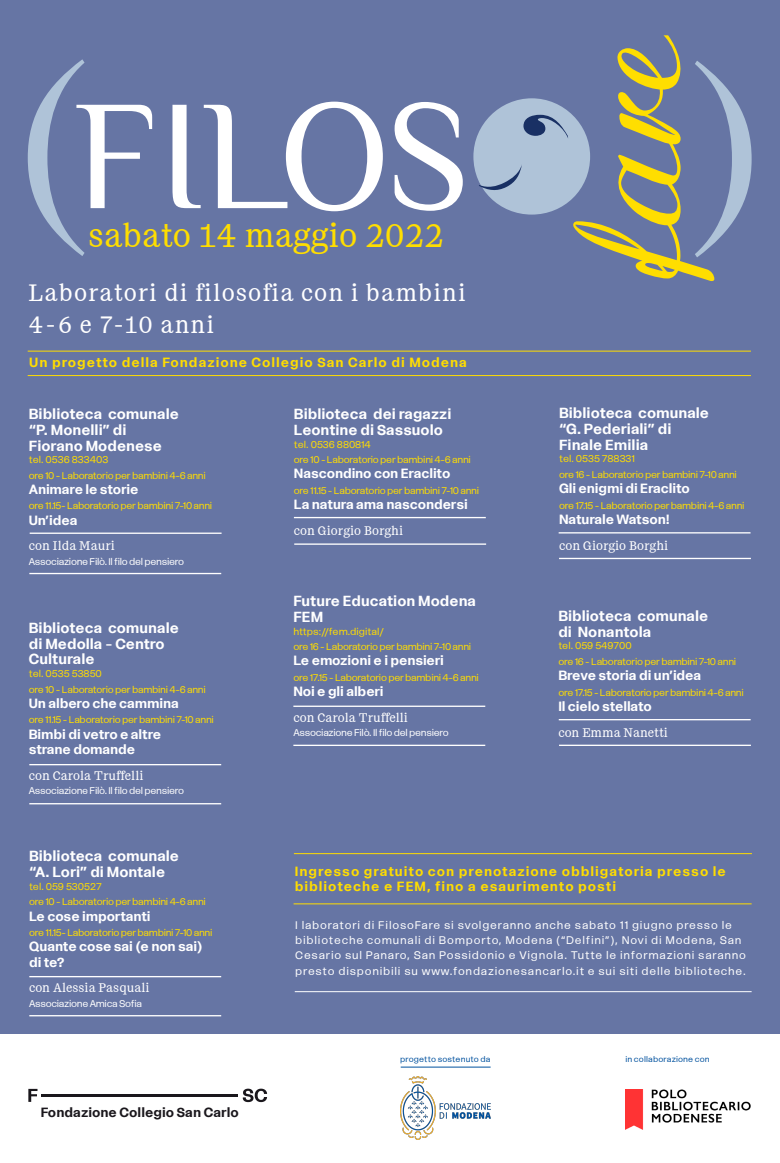
<style>
.page{position:relative;width:780px;height:1163px;background:#fff}
.page>*{position:absolute;margin:0;border:0;box-sizing:border-box;transform-origin:0 0}
.Titolo___sottotitolo{font:35px "FSC Boschetti Serif";color:#ffde00}
.t1{font:25.2px "FSC Boschetti Serif";letter-spacing:.04em;color:#fff}
.base{font:700 14.5px/15.7px "FSC Collegio Sans";color:#fff}
.base-2{font:700 13.3px "FSC Collegio Sans";letter-spacing:-.01em;color:#fff}
.t2{font:700 13.3px "FSC Collegio Sans";letter-spacing:.07em;color:#fd0}
.t3{font:13.3px "FSC Boschetti Serif";color:#fff}
.t4{font:700 13.3px "FSC Collegio Sans";color:#1a171c}
.t5{font:11px "FSC Collegio Sans";letter-spacing:.07em;color:#fff}
.t6{font:9.8px "FSC Collegio Sans";color:#fd0}
.base-3{font:9.7px "FSC Collegio Sans";letter-spacing:-.03em;color:#fd0}
.t7{font:9.7px "FSC Collegio Sans";letter-spacing:-.03em;color:#fff}
.Titolo___sottotitolo-2{font:8.1px "FSC Collegio Sans";letter-spacing:.015em;color:#00519e}
</style>
<div class="page">
<div style="left:0;top:0;width:780px;height:1032px;background:#6675a4"></div>
<svg style="left:28px;top:59px;width:124px;height:197px"></svg>
<svg style="left:172px;top:102px;width:211px;height:109px"></svg>
<svg style="left:394px;top:102px;width:69px;height:109px"></svg>
<svg style="left:479px;top:35px;width:272px;height:246px"></svg>
<hr style="left:41px;top:1093px;width:197px;height:3px;background:#1a171c">
<svg style="left:28px;top:1088px;width:9px;height:13px"></svg>
<svg style="left:243px;top:1088px;width:24px;height:13px"></svg>
<hr style="left:30px;top:532px;width:191px;height:2px;background:#fff">
<hr style="left:29px;top:572px;width:192px;height:2px;background:#fff">
<hr style="left:29px;top:763px;width:192px;height:2px;background:#fff">
<hr style="left:29px;top:803px;width:192px;height:1px;background:#fff">
<hr style="left:293px;top:903px;width:458px;height:1px;background:#fd0">
<hr style="left:28px;top:350px;width:723px;height:1px;background:#fd0">
<hr style="left:28px;top:375px;width:723px;height:1px;background:#fd0">
<hr style="left:294px;top:853px;width:457px;height:1px;background:#fd0">
<hr style="left:294px;top:517px;width:192px;height:1px;background:#fff">
<hr style="left:294px;top:543px;width:192px;height:1px;background:#fff">
<hr style="left:558px;top:532px;width:192px;height:1px;background:#fff">
<hr style="left:559px;top:557px;width:191px;height:2px;background:#fff">
<hr style="left:558px;top:719px;width:192px;height:1px;background:#fff">
<hr style="left:559px;top:744px;width:191px;height:1px;background:#fff">
<img style="left:625px;top:1089px;width:126px;height:40px">
<img style="left:400px;top:1076px;width:90px;height:62px">
<hr style="left:400px;top:1066px;width:90px;height:1px;background:#00519e">
<hr style="left:29px;top:975px;width:192px;height:2px;background:#fff">
<hr style="left:29px;top:1014px;width:192px;height:2px;background:#fff">
<hr style="left:293px;top:705px;width:192px;height:1px;background:#fff">
<hr style="left:293px;top:744px;width:192px;height:2px;background:#fff">
<hr style="left:295px;top:991px;width:456px;height:1px;background:#fff">
<p class="Titolo___sottotitolo" style="left:88px;top:220px;width:357px">sabato 14 maggio 2022</p>
<p class="t1" style="left:28px;top:282px;width:439px">Laboratori di filosofia con i bambini</p>
<p class="t1" style="left:28px;top:313px;width:187px">4-6 e 7-10 anni</p>
<p class="t2" style="left:29px;top:357px;width:439px">Un progetto della Fondazione Collegio San Carlo di Modena</p>
<p class="base" style="left:29px;top:407px;width:151px">Biblioteca comunale</p>
<p class="base" style="left:29px;top:423px;width:99px">“P. Monelli” di</p>
<p class="base" style="left:29px;top:438px;width:135px">Fiorano Modenese</p>
<p class="t6" style="left:29px;top:455px;width:81px">tel. 0536 833403</p>
<p class="base-3" style="left:29px;top:471px;width:178px">ore 10 - Laboratorio per bambini 4-6 anni</p>
<p class="base-2" style="left:29px;top:483px;width:111px">Animare le storie</p>
<p class="base-3" style="left:29px;top:501px;width:185px">ore 11.15- Laboratorio per bambini 7-10 anni</p>
<p class="base-2" style="left:29px;top:514px;width:50px">Un’idea</p>
<p class="t3" style="left:29px;top:540px;width:87px">con Ilda Mauri</p>
<p class="t7" style="left:29px;top:557px;width:157px">Associazione Filò. Il filo del pensiero</p>
<p class="base" style="left:29px;top:621px;width:151px">Biblioteca comunale</p>
<p class="base" style="left:29px;top:636px;width:137px">di Medolla - Centro<br>Culturale</p>
<p class="t6" style="left:29px;top:669px;width:75px">tel. 0535 53850</p>
<p class="base-3" style="left:29px;top:684px;width:178px">ore 10 - Laboratorio per bambini 4-6 anni</p>
<p class="base-2" style="left:29px;top:697px;width:152px">Un albero che cammina</p>
<p class="base-3" style="left:29px;top:715px;width:187px">ore 11.15 - Laboratorio per bambini 7-10 anni</p>
<p class="base-2" style="left:29px;top:728px;width:134px">Bimbi di vetro e altre</p>
<p class="base-2" style="left:29px;top:743px;width:108px">strane domande</p>
<p class="t3" style="left:29px;top:769px;width:116px">con Carola Truffelli</p>
<p class="t7" style="left:29px;top:786px;width:157px">Associazione Filò. Il filo del pensiero</p>
<p class="base" style="left:294px;top:407px;width:159px">Biblioteca dei ragazzi</p>
<p class="base" style="left:294px;top:423px;width:150px">Leontine di Sassuolo</p>
<p class="t6" style="left:294px;top:440px;width:78px">tel. 0536 880814</p>
<p class="base-3" style="left:294px;top:455px;width:178px">ore 10 - Laboratorio per bambini 4-6 anni</p>
<p class="base-2" style="left:294px;top:467px;width:158px">Nascondino con Eraclito</p>
<p class="base-3" style="left:294px;top:486px;width:187px">ore 11.15 - Laboratorio per bambini 7-10 anni</p>
<p class="base-2" style="left:294px;top:498px;width:175px">La natura ama nascondersi</p>
<p class="t3" style="left:294px;top:524px;width:111px">con Giorgio Borghi</p>
<p class="base" style="left:293px;top:594px;width:184px">Future Education Modena</p>
<p class="base" style="left:293px;top:609px;width:31px">FEM</p>
<p class="t6" style="left:293px;top:626px;width:92px">https://fem.digital/</p>
<p class="base-3" style="left:293px;top:642px;width:179px">ore 16 - Laboratorio per bambini 7-10 anni</p>
<p class="base-2" style="left:293px;top:654px;width:152px">Le emozioni e i pensieri</p>
<p class="base-3" style="left:293px;top:672px;width:187px">ore 17.15 - Laboratorio per bambini 4-6 anni</p>
<p class="base-2" style="left:293px;top:685px;width:92px">Noi e gli alberi</p>
<p class="t3" style="left:293px;top:711px;width:116px">con Carola Truffelli</p>
<p class="t7" style="left:293px;top:728px;width:157px">Associazione Filò. Il filo del pensiero</p>
<p class="base" style="left:559px;top:406px;width:151px">Biblioteca comunale</p>
<p class="base" style="left:559px;top:422px;width:114px">“G. Pederiali” di</p>
<p class="base" style="left:559px;top:437px;width:91px">Finale Emilia</p>
<p class="t6" style="left:559px;top:454px;width:77px">tel. 0535 788331</p>
<p class="base-3" style="left:559px;top:470px;width:179px">ore 16 - Laboratorio per bambini 7-10 anni</p>
<p class="base-2" style="left:559px;top:482px;width:132px">Gli enigmi di Eraclito</p>
<p class="base-3" style="left:559px;top:500px;width:187px">ore 17.15 - Laboratorio per bambini 4-6 anni</p>
<p class="base-2" style="left:559px;top:513px;width:112px">Naturale Watson!</p>
<p class="t3" style="left:559px;top:539px;width:111px">con Giorgio Borghi</p>
<p class="base" style="left:558px;top:609px;width:151px">Biblioteca comunale</p>
<p class="base" style="left:558px;top:624px;width:94px">di Nonantola</p>
<p class="t6" style="left:558px;top:641px;width:75px">tel. 059 549700</p>
<p class="base-3" style="left:558px;top:657px;width:179px">ore 16 - Laboratorio per bambini 7-10 anni</p>
<p class="base-2" style="left:558px;top:669px;width:144px">Breve storia di un’idea</p>
<p class="base-3" style="left:558px;top:687px;width:187px">ore 17.15 - Laboratorio per bambini 4-6 anni</p>
<p class="base-2" style="left:558px;top:700px;width:95px">Il cielo stellato</p>
<p class="t3" style="left:558px;top:726px;width:111px">con Emma Nanetti</p>
<p class="base" style="left:29px;top:849px;width:151px">Biblioteca comunale</p>
<p class="base" style="left:29px;top:865px;width:138px">“A. Lori” di Montale</p>
<p class="t6" style="left:29px;top:882px;width:74px">tel. 059 530527</p>
<p class="base-3" style="left:29px;top:897px;width:178px">ore 10 - Laboratorio per bambini 4-6 anni</p>
<p class="base-2" style="left:29px;top:909px;width:123px">Le cose importanti</p>
<p class="base-3" style="left:29px;top:928px;width:185px">ore 11.15- Laboratorio per bambini 7-10 anni</p>
<p class="base-2" style="left:29px;top:940px;width:175px">Quante cose sai (e non sai)</p>
<p class="base-2" style="left:29px;top:955px;width:37px">di te?</p>
<p class="t3" style="left:29px;top:982px;width:122px">con Alessia Pasquali</p>
<p class="t7" style="left:29px;top:998px;width:115px">Associazione Amica Sofia</p>
<h3 class="t4" style="left:41px;top:1106px;width:199px">Fondazione Collegio San Carlo</h3>
<p class="t2" style="left:295px;top:864px;width:432px">Ingresso gratuito con prenotazione obbligatoria presso le</p>
<p class="t2" style="left:295px;top:880px;width:323px">biblioteche e FEM, fino a esaurimento posti</p>
<p class="t5" style="left:295px;top:919px;width:438px">I laboratori di FilosoFare si svolgeranno anche sabato 11 giugno presso le</p>
<p class="t5" style="left:295px;top:935px;width:447px">biblioteche comunali di Bomporto, Modena (“Delfini”), Novi di Modena, San</p>
<p class="t5" style="left:295px;top:950px;width:452px">Cesario sul Panaro, San Possidonio e Vignola. Tutte le informazioni saranno</p>
<p class="t5" style="left:295px;top:965px;width:452px">presto disponibili su www.fondazionesancarlo.it e sui siti delle biblioteche.</p>
<p class="Titolo___sottotitolo-2" style="left:400px;top:1055px;width:92px">progetto sostenuto da</p>
<p class="Titolo___sottotitolo-2" style="left:625px;top:1055px;width:86px">in collaborazione con</p>
</div>
